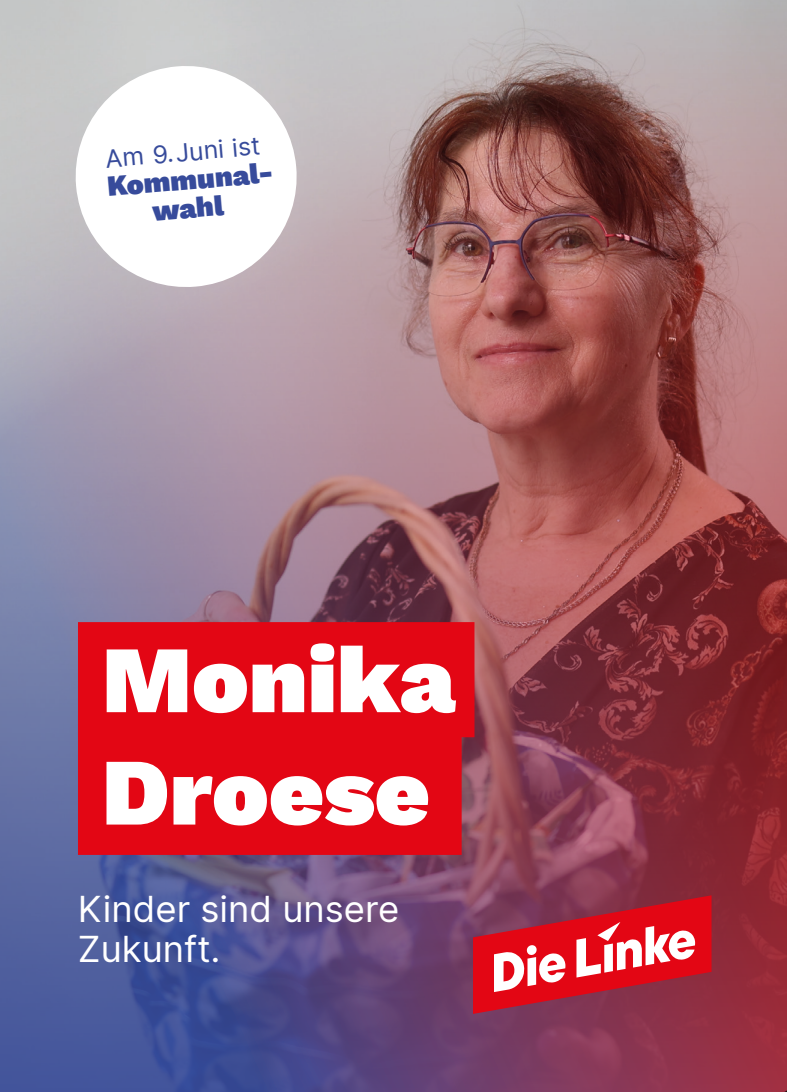
<style>
.page{position:relative;width:787px;height:1092px;background:#fff}
.page>*{position:absolute;margin:0;border:0;box-sizing:border-box;transform-origin:0 0}
.Titel_Name{font:900 95px/112.2px "Work Sans";color:#fff}
.Wahl-_Landkreis{font:36.5px/40px "Inter";color:#fff}
.Wahl-_Landkreis-2{font:900 28.75px/28.8px "Work Sans";color:#374b9b;text-align:center}
.Wahl-_Landkreis-3{font:25px "Inter";color:#374b9b}
.s1{font-size:115.75px;color:#e30614}
</style>
<div class="page">
<img style="left:0;top:0;width:787px;height:1091px">
<div style="left:78px;top:622px;width:396px;height:115px;background:#e30614"></div>
<div style="left:78px;top:715px;width:383px;height:139px;background:#e30614"></div>
<svg style="left:473px;top:895px;width:238px;height:118px"></svg>
<svg style="left:71px;top:61px;width:230px;height:231px"></svg>
<p class="Wahl-_Landkreis-3" style="left:104px;top:141px;width:157px;rotate:-5deg">Am 9.Juni ist</p>
<p class="Wahl-_Landkreis-2" style="left:106px;top:171px;width:167px;rotate:-5deg">Kommunal&shy;wahl</p>
<p class="Titel_Name" style="left:102px;top:619px;width:361px">Monika<br>Droese<span class="s1">,</span></p>
<p class="Wahl-_Landkreis" style="left:78px;top:887px;width:323px">Kinder sind unsere<br>Zukunft.</p>
</div>
